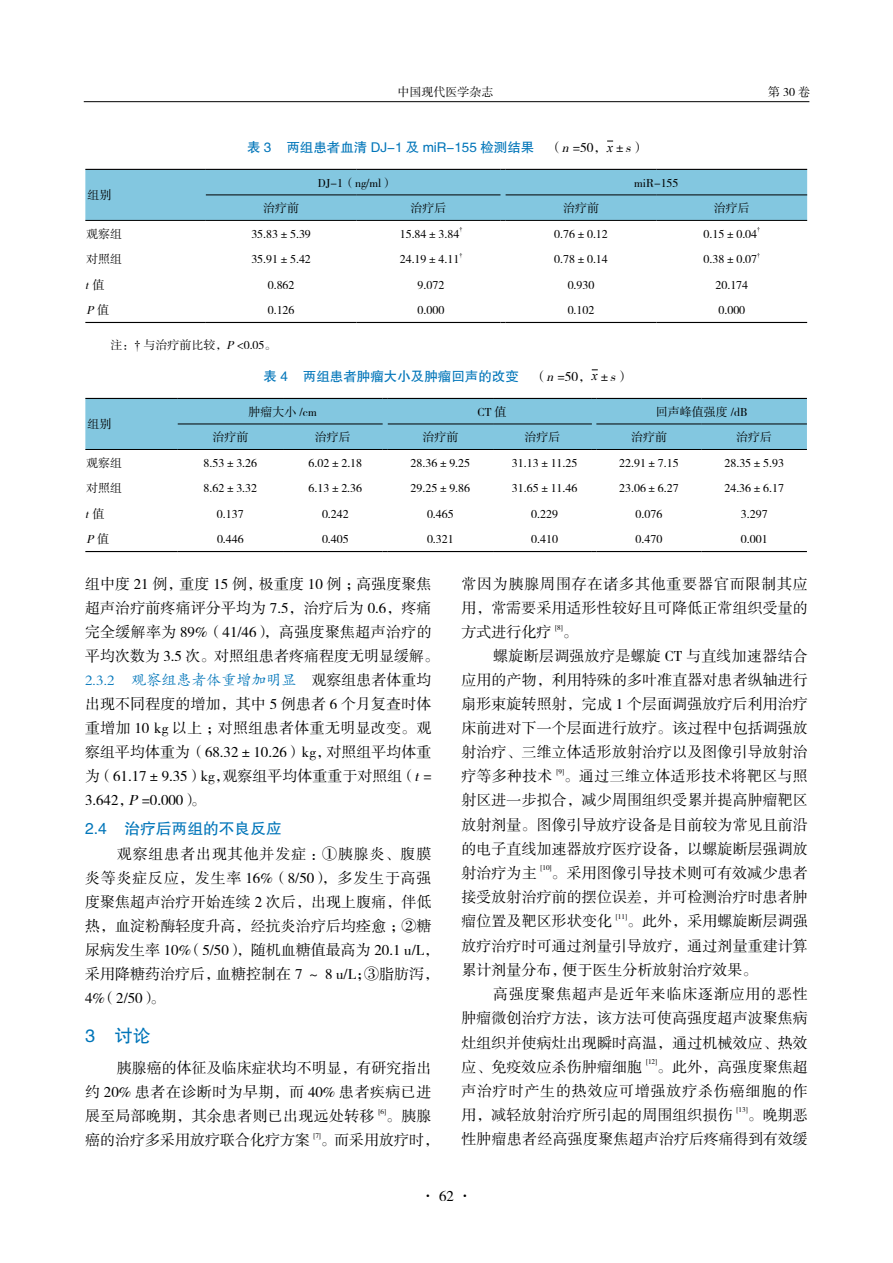
<style>
.page{position:relative;width:893px;height:1263px;background:#fff}
.page>*{position:absolute;margin:0;border:0;box-sizing:border-box;transform-origin:0 0}
.t1{font:18px "FZHTK GBK1 0";color:#0075b9}
.t2{font:15.75px "FZHTK GBK1 0";color:#0075b9}
.t3{font:15px/24px "FZSSK GBK1 0";letter-spacing:.005em;color:#000;text-align:justify}
.t4{font:15px "FZKTK GBK1 0";color:#0075b9}
.t5{font:13.5px "FZHTK GBK1 0";color:#0075b9}
.t6{font:12px "FZSSK GBK1 0";color:#000}
.t7{font:italic 12px "FZSSK GBK1 0";color:#000}
.t8{font:7.2px "FZSSK GBK1 0";color:#000}
.t9{font:5.85px "Times New Roman";color:#000}
.s1{font-family:"FZSSK GBK1 0";color:#000}
.s2{font-family:"FZSSK GBK1 0";font-style:italic;color:#000}
.s3{font-family:"Times New Roman";font-style:italic;color:#000}
.s4{font-style:normal}
.s5{font-family:"Times New Roman"}
.s6{font-style:italic}
</style>
<div class="page">
<hr style="left:84px;top:101px;width:725px;height:1px;background:#000">
<svg style="left:85px;top:551px;width:511px;height:1px"></svg>
<hr style="left:596px;top:551px;width:106px;height:1px;background:#000">
<hr style="left:702px;top:551px;width:105px;height:1px;background:#000">
<div style="left:85px;top:398px;width:722px;height:52px;background:#83c7e0"></div>
<hr style="left:388px;top:424px;width:105px;height:1px;background:#000">
<hr style="left:493px;top:424px;width:99px;height:1px;background:#000">
<svg style="left:85px;top:321px;width:722px;height:2px"></svg>
<hr style="left:506px;top:322px;width:151px;height:1px;background:#000">
<hr style="left:657px;top:322px;width:150px;height:1px;background:#000">
<div style="left:85px;top:169px;width:722px;height:52px;background:#83c7e0"></div>
<hr style="left:206px;top:195px;width:150px;height:1px;background:#000">
<hr style="left:356px;top:195px;width:144px;height:1px;background:#000">
<hr style="left:506px;top:169px;width:151px;height:1px;background:#000">
<hr style="left:657px;top:169px;width:150px;height:1px;background:#000">
<hr style="left:506px;top:195px;width:151px;height:1px;background:#000">
<hr style="left:657px;top:195px;width:150px;height:1px;background:#000">
<p class="t6" style="left:397px;top:85px;width:97px">中国现代医学杂志</p>
<p class="t6" style="left:768px;top:85px;width:43px">第30卷</p>
<p class="t6" style="left:87px;top:189px;width:25px">组别</p>
<p class="t5" style="left:247px;top:140px;width:400px">表 3 两组患者血清 DJ-1 及 miR-155 检测结果 <span class="s1">（</span><span class="s2">n</span><span class="s1">=50，</span><span class="s3">x</span><span class="s1">±</span><span class="s2">s</span><span class="s1">）</span></p>
<p class="t6" style="left:318px;top:176px;width:77px">DJ-1（ng/ml）</p>
<p class="t6" style="left:634px;top:176px;width:46px">miR-155</p>
<p class="t6" style="left:263px;top:202px;width:37px">治疗前</p>
<p class="t6" style="left:410px;top:202px;width:37px">治疗后</p>
<p class="t6" style="left:563px;top:202px;width:37px">治疗前</p>
<p class="t6" style="left:714px;top:202px;width:37px">治疗后</p>
<p class="t6" style="left:86px;top:227px;width:37px">观察组</p>
<p class="t6" style="left:251px;top:227px;width:61px">35.83±5.39</p>
<p class="t6" style="left:400px;top:227px;width:61px">15.84±3.84</p>
<p class="t9" style="left:459px;top:225px;width:4px">†</p>
<p class="t6" style="left:554px;top:227px;width:55px">0.76±0.12</p>
<p class="t6" style="left:704px;top:227px;width:55px">0.15±0.04</p>
<p class="t9" style="left:757px;top:225px;width:4px">†</p>
<p class="t6" style="left:86px;top:253px;width:38px">对照组</p>
<p class="t6" style="left:251px;top:253px;width:61px">35.91±5.42</p>
<p class="t6" style="left:400px;top:253px;width:61px">24.19±4.11</p>
<p class="t9" style="left:459px;top:251px;width:4px">†</p>
<p class="t6" style="left:554px;top:253px;width:55px">0.78±0.14</p>
<p class="t6" style="left:704px;top:253px;width:55px">0.38±0.07</p>
<p class="t9" style="left:757px;top:251px;width:4px">†</p>
<p class="t7" style="left:85px;top:278px;width:21px">t<span class="s4">值</span></p>
<p class="t6" style="left:268px;top:278px;width:28px">0.862</p>
<p class="t6" style="left:418px;top:278px;width:28px">9.072</p>
<p class="t6" style="left:568px;top:278px;width:28px">0.930</p>
<p class="t6" style="left:715px;top:278px;width:34px">20.174</p>
<p class="t7" style="left:86px;top:304px;width:24px">P<span class="s4">值</span></p>
<p class="t6" style="left:268px;top:304px;width:28px">0.126</p>
<p class="t6" style="left:418px;top:304px;width:28px">0.000</p>
<p class="t6" style="left:568px;top:304px;width:28px">0.102</p>
<p class="t6" style="left:718px;top:304px;width:28px">0.000</p>
<p class="t6" style="left:111px;top:339px;width:167px">注：<span class="s5">†</span> 与治疗前比较，<span class="s6">P</span>&lt;0.05。</p>
<p class="t6" style="left:87px;top:418px;width:25px">组别</p>
<p class="t5" style="left:264px;top:369px;width:368px">表 4 两组患者肿瘤大小及肿瘤回声的改变 <span class="s1">（</span><span class="s2">n</span><span class="s1">=50，</span><span class="s3">x</span><span class="s1">±</span><span class="s2">s</span><span class="s1">）</span></p>
<p class="t6" style="left:249px;top:405px;width:70px">肿瘤大小 /cm</p>
<p class="t6" style="left:478px;top:405px;width:30px">CT 值</p>
<p class="t6" style="left:656px;top:405px;width:93px">回声峰值强度 /dB</p>
<p class="t6" style="left:212px;top:431px;width:37px">治疗前</p>
<p class="t6" style="left:315px;top:431px;width:37px">治疗后</p>
<p class="t6" style="left:422px;top:431px;width:37px">治疗前</p>
<p class="t6" style="left:524px;top:431px;width:37px">治疗后</p>
<p class="t6" style="left:631px;top:431px;width:37px">治疗前</p>
<p class="t6" style="left:736px;top:431px;width:37px">治疗后</p>
<p class="t6" style="left:86px;top:456px;width:37px">观察组</p>
<p class="t6" style="left:204px;top:456px;width:55px">8.53±3.26</p>
<p class="t6" style="left:309px;top:456px;width:55px">6.02±2.18</p>
<p class="t6" style="left:411px;top:456px;width:61px">28.36±9.25</p>
<p class="t6" style="left:512px;top:456px;width:67px">31.13±11.25</p>
<p class="t6" style="left:619px;top:456px;width:61px">22.91±7.15</p>
<p class="t6" style="left:724px;top:456px;width:61px">28.35±5.93</p>
<p class="t6" style="left:86px;top:482px;width:37px">对照组</p>
<p class="t6" style="left:204px;top:482px;width:55px">8.62±3.32</p>
<p class="t6" style="left:309px;top:482px;width:55px">6.13±2.36</p>
<p class="t6" style="left:411px;top:482px;width:61px">29.25±9.86</p>
<p class="t6" style="left:512px;top:482px;width:67px">31.65±11.46</p>
<p class="t6" style="left:619px;top:482px;width:61px">23.06±6.27</p>
<p class="t6" style="left:724px;top:482px;width:61px">24.36±6.17</p>
<p class="t7" style="left:85px;top:507px;width:21px">t<span class="s4">值</span></p>
<p class="t6" style="left:217px;top:507px;width:28px">0.137</p>
<p class="t6" style="left:322px;top:507px;width:28px">0.242</p>
<p class="t6" style="left:427px;top:507px;width:28px">0.465</p>
<p class="t6" style="left:531px;top:507px;width:28px">0.229</p>
<p class="t6" style="left:636px;top:507px;width:28px">0.076</p>
<p class="t6" style="left:741px;top:507px;width:28px">3.297</p>
<p class="t7" style="left:86px;top:533px;width:24px">P<span class="s4">值</span></p>
<p class="t6" style="left:217px;top:533px;width:28px">0.446</p>
<p class="t6" style="left:322px;top:533px;width:28px">0.405</p>
<p class="t6" style="left:427px;top:533px;width:28px">0.321</p>
<p class="t6" style="left:531px;top:533px;width:28px">0.410</p>
<p class="t6" style="left:636px;top:533px;width:28px">0.470</p>
<p class="t6" style="left:741px;top:533px;width:28px">0.001</p>
<p class="t3" style="left:85px;top:573px;width:356px;text-align:left">组中度 21 例，重度 15 例，极重度 10 例；高强度聚焦超声治疗前疼痛评分平均为 7.5，治疗后为 0.6，疼痛完全缓解率为 89%（41/46），高强度聚焦超声治疗的平均次数为 3.5 次。对照组患者疼痛程度无明显缓解。</p>
<p class="t4" style="left:85px;top:672px;width:348px">2.3.2 观察组患者体重增加明显 <span class="s1">观察组患者体重均</span></p>
<p class="t3" style="left:85px;top:693px;width:348px">出现不同程度的增加，其中 5 例患者 6 个月复查时体重增加 10 kg 以上；对照组患者体重无明显改变。观察组平均体重为（68.32±10.26）kg，对照组平均体重为（61.17±9.35）kg，观察组平均体重重于对照组（<span class="s6">t</span>= 3.642，<span class="s6">P</span>=0.000）。</p>
<p class="t2" style="left:85px;top:820px;width:198px">2.4 治疗后两组的不良反应</p>
<p class="t3" style="left:85px;top:842px;width:356px;text-align:left;text-indent:32px">观察组患者出现其他并发症：①胰腺炎、腹膜炎等炎症反应，发生率 16%（8/50），多发生于高强度聚焦超声治疗开始连续 2 次后，出现上腹痛，伴低热，血淀粉酶轻度升高，经抗炎治疗后均痊愈；②糖尿病发生率 10%（5/50），随机血糖值最高为 20.1 u/L，采用降糖药治疗后，血糖控制在 7 ～ 8 u/L；③脂肪泻，<br>4%（2/50）。</p>
<p class="t1" style="left:85px;top:1026px;width:67px">3 讨论</p>
<p class="t3" style="left:85px;top:1057px;width:348px;text-indent:32px">胰腺癌的体征及临床症状均不明显，有研究指出约 20% 患者在诊断时为早期，而 40% 患者疾病已进展至局部晚期，其余患者则已出现远处转移</p>
<p class="t8" style="left:378px;top:1107px;width:9px">[6]</p>
<p class="t3" style="left:386px;top:1105px;width:47px">。胰腺</p>
<p class="t3" style="left:85px;top:1129px;width:226px">癌的治疗多采用放疗联合化疗方案</p>
<p class="t8" style="left:313px;top:1131px;width:9px">[7]</p>
<p class="t3" style="left:321px;top:1129px;width:120px">。而采用放疗时，</p>
<p class="t3" style="left:461px;top:573px;width:348px">常因为胰腺周围存在诸多其他重要器官而限制其应用，常需要采用适形性较好且可降低正常组织受量的方式进行化疗</p>
<p class="t8" style="left:555px;top:623px;width:9px">[8]</p>
<p class="t3" style="left:563px;top:621px;width:16px">。</p>
<p class="t3" style="left:493px;top:645px;width:316px">螺旋断层调强放疗是螺旋 CT 与直线加速器结合</p>
<p class="t3" style="left:461px;top:669px;width:348px">应用的产物，利用特殊的多叶准直器对患者纵轴进行</p>
<p class="t3" style="left:461px;top:693px;width:348px">扇形束旋转照射，完成 1 个层面调强放疗后利用治疗</p>
<p class="t3" style="left:461px;top:717px;width:348px">床前进对下一个层面进行放疗。该过程中包括调强放</p>
<p class="t3" style="left:461px;top:741px;width:348px">射治疗、三维立体适形放射治疗以及图像引导放射治</p>
<p class="t3" style="left:461px;top:765px;width:93px">疗等多种技术</p>
<p class="t8" style="left:556px;top:767px;width:9px">[9]</p>
<p class="t3" style="left:461px;top:765px;width:348px;text-indent:103px">。通过三维立体适形技术将靶区与照射区进一步拟合，减少周围组织受累并提高肿瘤靶区放射剂量。图像引导放疗设备是目前较为常见且前沿的电子直线加速器放疗医疗设备，以螺旋断层强调放射治疗为主</p>
<p class="t8" style="left:540px;top:864px;width:13px">[10]</p>
<p class="t3" style="left:461px;top:861px;width:348px;text-indent:90px">。采用图像引导技术则可有效减少患者接受放射治疗前的摆位误差，并可检测治疗时患者肿瘤位置及靶区形状变化</p>
<p class="t8" style="left:616px;top:912px;width:13px">[11]</p>
<p class="t3" style="left:461px;top:910px;width:348px;text-indent:166px">。此外，采用螺旋断层调强放疗治疗时可通过剂量引导放疗，通过剂量重建计算累计剂量分布，便于医生分析放射治疗效果。</p>
<p class="t3" style="left:461px;top:983px;width:348px;text-indent:32px">高强度聚焦超声是近年来临床逐渐应用的恶性肿瘤微创治疗方法，该方法可使高强度超声波聚焦病灶组织并使病灶出现瞬时高温，通过机械效应、热效应、免疫效应杀伤肿瘤细胞</p>
<p class="t8" style="left:646px;top:1058px;width:13px">[12]</p>
<p class="t3" style="left:461px;top:1055px;width:348px;text-indent:196px">。此外，高强度聚焦超声治疗时产生的热效应可增强放疗杀伤癌细胞的作用，减轻放射治疗所引起的周围组织损伤</p>
<p class="t8" style="left:736px;top:1106px;width:13px">[13]</p>
<p class="t3" style="left:461px;top:1104px;width:348px;text-align:right">。晚期恶<br>性肿瘤患者经高强度聚焦超声治疗后疼痛得到有效缓</p>
<p class="t3" style="left:420px;top:1184px;width:54px">· 62 ·</p>
</div>
